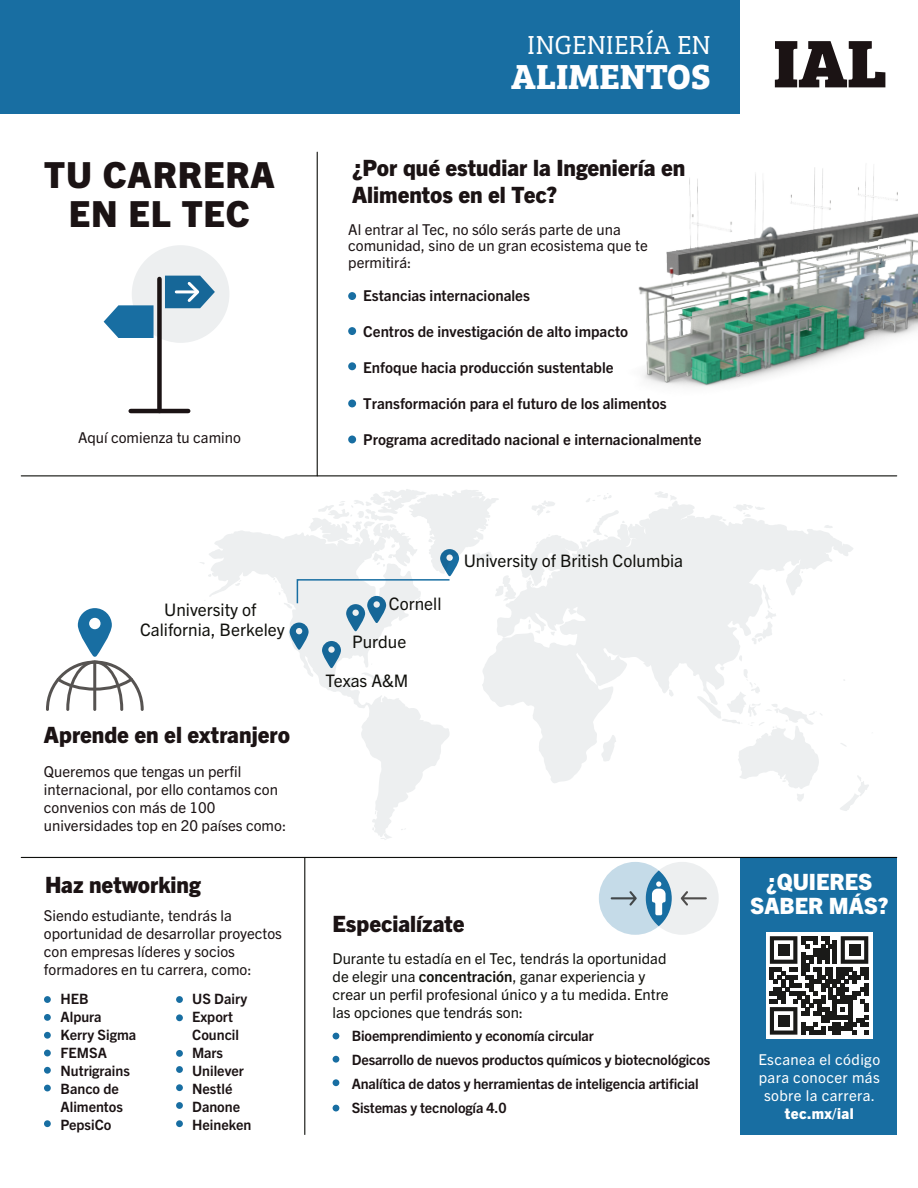
<style>
.page{position:relative;width:918px;height:1188px;background:#fff}
.page>*{position:absolute;margin:0;border:0;box-sizing:border-box;transform-origin:0 0}
.t1{font:69.6px "Bree Serif Eb";color:#1b1314}
.t2{font:800 36px/39px "Trade Gothic Next LT Pro";letter-spacing:.025em;color:#1b1314;text-align:center}
.t3{font:700 36px "Bree Serif";color:#fff}
.t4{font:27px "Bree Serif Lt";color:#fff}
.t5{font:800 22.5px/27px "Trade Gothic Next LT Pro";color:#1b1314}
.t6{font:800 22.5px/24px "Trade Gothic Next LT Pro";color:#fff;text-align:center}
.t7{font:17.25px/20px "Trade Gothic Next LT Pro";color:#11110d;text-align:center}
.t8{font:15px/18px "Trade Gothic Next LT Pro";color:#1b1314}
.t9{font:700 15px "Trade Gothic Next LT Pro";color:#1b1314}
.t10{font:15px/18px "Trade Gothic Next LT Pro";color:#11110d}
.t11{font:15px/18px "Trade Gothic Next LT Pro";letter-spacing:.025em;color:#fff;text-align:center}
.t12{font:800 15px "Trade Gothic Next LT Pro";letter-spacing:.025em;color:#fff}
.t13{font:700 14.25px/18px "Trade Gothic Next LT Pro";letter-spacing:-.01em;color:#1b1314}
.s1{font-weight:700}
</style>
<div class="page">
<svg style="left:482px;top:564px;width:338px;height:219px;fill:#edeff0"></svg>
<svg style="left:209px;top:530px;width:241px;height:305px"></svg>
<svg style="left:601px;top:734px;width:15px;height:28px"></svg>
<svg style="left:668px;top:689px;width:6px;height:8px"></svg>
<svg style="left:550px;top:632px;width:5px;height:4px"></svg>
<svg style="left:751px;top:585px;width:25px;height:59px"></svg>
<svg style="left:235px;top:580px;width:6px;height:6px"></svg>
<svg style="left:840px;top:775px;width:29px;height:36px"></svg>
<svg style="left:543px;top:575px;width:8px;height:5px"></svg>
<svg style="left:526px;top:577px;width:8px;height:10px"></svg>
<svg style="left:374px;top:811px;width:3px;height:4px"></svg>
<svg style="left:380px;top:833px;width:12px;height:7px"></svg>
<svg style="left:528px;top:620px;width:12px;height:14px"></svg>
<svg style="left:697px;top:655px;width:125px;height:146px"></svg>
<div style="left:0;top:0;width:740px;height:114px;background:#186ea2"></div>
<hr style="left:21px;top:857px;width:876px;height:1px;background:#10110d">
<hr style="left:21px;top:475px;width:876px;height:1px;background:#10110d">
<hr style="left:317px;top:152px;width:1px;height:324px;background:#10110d">
<hr style="left:304px;top:857px;width:1px;height:278px;background:#10110d">
<div style="left:348px;top:292px;width:8px;height:8px;background:#186ea2;border-radius:50%"></div>
<div style="left:348px;top:327px;width:8px;height:8px;background:#186ea2;border-radius:50%"></div>
<div style="left:348px;top:362px;width:8px;height:8px;background:#186ea2;border-radius:50%"></div>
<div style="left:348px;top:400px;width:8px;height:7px;background:#186ea2;border-radius:50%"></div>
<div style="left:348px;top:436px;width:8px;height:7px;background:#186ea2;border-radius:50%"></div>
<hr style="left:131px;top:409px;width:57px;height:4px;background:#1b1314">
<div style="left:157px;top:279px;width:5px;height:132px;background:#1b1314"></div>
<div style="left:740px;top:857px;width:157px;height:278px;background:#186ea2"></div>
<div style="left:333px;top:1056px;width:6px;height:7px;background:#186ea2;border-radius:50%"></div>
<svg style="left:333px;top:1105px;width:6px;height:6px"></svg>
<svg style="left:333px;top:1033px;width:6px;height:6px"></svg>
<div style="left:333px;top:1079px;width:6px;height:7px;background:#186ea2;border-radius:50%"></div>
<svg style="left:46px;top:608px;width:98px;height:103px"></svg>
<svg style="left:599px;top:862px;width:120px;height:73px"></svg>
<svg style="left:104px;top:245px;width:125px;height:98px"></svg>
<div style="left:44px;top:1032px;width:7px;height:7px;background:#186ea2;border-radius:50%"></div>
<div style="left:44px;top:1050px;width:7px;height:6px;background:#186ea2;border-radius:50%"></div>
<div style="left:44px;top:996px;width:7px;height:7px;background:#186ea2;border-radius:50%"></div>
<div style="left:44px;top:1014px;width:7px;height:7px;background:#186ea2;border-radius:50%"></div>
<div style="left:44px;top:1067px;width:7px;height:7px;background:#186ea2;border-radius:50%"></div>
<div style="left:44px;top:1085px;width:7px;height:6px;background:#186ea2;border-radius:50%"></div>
<div style="left:44px;top:1120px;width:7px;height:7px;background:#186ea2;border-radius:50%"></div>
<div style="left:176px;top:1050px;width:7px;height:7px;background:#186ea2;border-radius:50%"></div>
<div style="left:176px;top:1014px;width:7px;height:7px;background:#186ea2;border-radius:50%"></div>
<div style="left:176px;top:996px;width:7px;height:7px;background:#186ea2;border-radius:50%"></div>
<div style="left:176px;top:1066px;width:7px;height:7px;background:#186ea2;border-radius:50%"></div>
<div style="left:176px;top:1084px;width:7px;height:7px;background:#186ea2;border-radius:50%"></div>
<div style="left:176px;top:1102px;width:7px;height:7px;background:#186ea2;border-radius:50%"></div>
<div style="left:176px;top:1120px;width:7px;height:7px;background:#186ea2;border-radius:50%"></div>
<div style="left:766px;top:932px;width:106px;height:107px;background:#fff"></div>
<svg style="left:770px;top:936px;width:98px;height:99px"></svg>
<div style="left:778px;top:944px;width:12px;height:12px;background:#1a1a18"></div>
<div style="left:849px;top:944px;width:11px;height:12px;background:#1a1a18"></div>
<div style="left:778px;top:1015px;width:12px;height:12px;background:#1a1a18"></div>
<svg style="left:273px;top:489px;width:244px;height:195px"></svg>
<img style="left:494px;top:167px;width:424px;height:397px">
<h3 class="t4" style="left:527px;top:25px;width:185px">INGENIERÍA EN</h3>
<h2 class="t3" style="left:511px;top:49px;width:201px">ALIMENTOS</h2>
<h2 class="t2" style="left:44px;top:153px;width:232px">TU CARRERA<br>EN EL TEC</h2>
<h3 class="t5" style="left:352px;top:152px;width:335px">¿Por qué estudiar la Ingeniería en<br>Alimentos en el Tec?</h3>
<p class="t8" style="left:348px;top:220px;width:301px;line-height:16.5px">Al entrar al Tec, no sólo serás parte de una comunidad, sino de un gran ecosistema que te permitirá:</p>
<p class="t9" style="left:363px;top:285px;width:168px">Estancias internacionales</p>
<p class="t9" style="left:363px;top:321px;width:266px">Centros de investigación de alto impacto</p>
<p class="t9" style="left:363px;top:357px;width:252px">Enfoque hacia producción sustentable</p>
<p class="t9" style="left:363px;top:393px;width:305px">Transformación para el futuro de los alimentos</p>
<p class="t9" style="left:363px;top:429px;width:340px">Programa acreditado nacional e internacionalmente</p>
<p class="t8" style="left:78px;top:428px;width:164px">Aquí comienza tu camino</p>
<h1 class="t1" style="left:774px;top:7px;width:115px">IAL</h1>
<p class="t7" style="left:140px;top:598px;width:146px">University of<br>California, Berkeley</p>
<h3 class="t5" style="left:44px;top:719px;width:248px">Aprende en el extranjero</h3>
<p class="t8" style="left:44px;top:762px;width:244px">Queremos que tengas un perfil internacional, por ello contamos con convenios con más de 100 universidades top en 20 países como:</p>
<h3 class="t5" style="left:45px;top:870px;width:157px">Haz networking</h3>
<p class="t8" style="left:44px;top:905px;width:240px">Siendo estudiante, tendrás la oportunidad de desarrollar proyectos con empresas líderes y socios formadores en tu carrera, como:</p>
<p class="t13" style="left:61px;top:989px;width:77px">HEB<br>Alpura<br>Kerry Sigma<br>FEMSA<br>Nutrigrains<br>Banco de<br>Alimentos<br>PepsiCo</p>
<p class="t13" style="left:192px;top:989px;width:61px">US Dairy<br>Export<br>Council<br>Mars<br>Unilever<br>Nestlé<br>Danone<br>Heineken</p>
<p class="t7" style="left:389px;top:593px;width:54px">Cornell</p>
<p class="t7" style="left:352px;top:631px;width:56px">Purdue</p>
<p class="t7" style="left:325px;top:670px;width:85px">Texas A&amp;M</p>
<p class="t7" style="left:464px;top:550px;width:221px">University of British Columbia</p>
<h3 class="t5" style="left:333px;top:909px;width:134px">Especialízate</h3>
<p class="t10" style="left:333px;top:948px;width:338px">Durante tu estadía en el Tec, tendrás la oportunidad de elegir una <span class="s1">concentración</span>, ganar experiencia y crear un perfil profesional único y a tu medida. Entre las opciones que tendrás son:</p>
<p class="t13" style="left:352px;top:1023px;width:360px;line-height:24px">Bioemprendimiento y economía circular<br>Desarrollo de nuevos productos químicos y biotecnológicos Analítica de datos y herramientas de inteligencia artificial Sistemas y tecnología 4.0</p>
<h3 class="t6" style="left:750px;top:868px;width:140px">¿QUIERES<br>SABER MÁS?</h3>
<p class="t11" style="left:758px;top:1050px;width:123px">Escanea el código para conocer más sobre la carrera.</p>
<p class="t12" style="left:785px;top:1103px;width:70px">tec.mx/ial</p>
</div>
